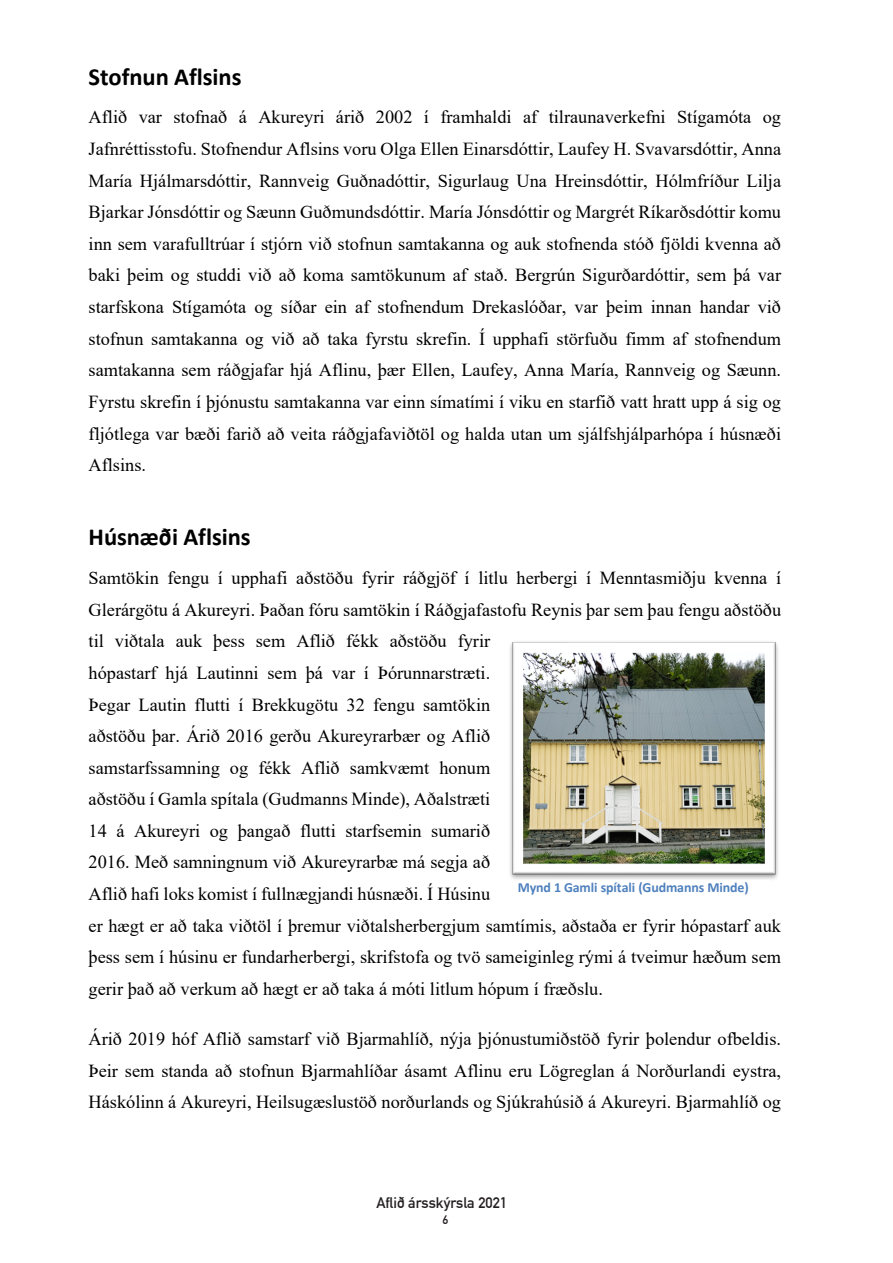
<style>
.page{position:relative;width:893px;height:1263px;background:#fff}
.page>*{position:absolute;margin:0;border:0;box-sizing:border-box;transform-origin:0 0}
.t1{font:700 24.6px "Calibri";letter-spacing:-.005em;color:#000}
.t2{font:18.3px/31.7px "Times New Roman";color:#000;text-align:justify}
.t3{font:18.3px "Calibri";color:#000}
.t4{font:700 15px "DIN Alternate";color:#231f20}
.t5{font:700 13.95px "Calibri";letter-spacing:-.005em;color:#4f81bd}
.t6{font:700 12px "DIN Alternate";color:#231f20}
</style>
<div class="page">
<img style="left:510px;top:641px;width:268px;height:239px">
<h1 class="t1" style="left:89px;top:59px;width:154px">Stofnun Aflsins</h1>
<p class="t2" style="left:89px;top:101px;width:694px">Aflið var stofnað á Akureyri árið 2002 í framhaldi af tilraunaverkefni Stígamóta og Jafnréttisstofu. Stofnendur Aflsins voru Olga Ellen Einarsdóttir, Laufey H. Svavarsdóttir, Anna María Hjálmarsdóttir, Rannveig Guðnadóttir, Sigurlaug Una Hreinsdóttir, Hólmfríður Lilja Bjarkar Jónsdóttir og Sæunn Guðmundsdóttir. María Jónsdóttir og Margrét Ríkarðsdóttir komu inn sem varafulltrúar í stjórn við stofnun samtakanna og auk stofnenda stóð fjöldi kvenna að baki þeim og studdi við að koma samtökunum af stað. Bergrún Sigurðardóttir, sem þá var starfskona Stígamóta og síðar ein af stofnendum Drekaslóðar, var þeim innan handar við stofnun samtakanna og við að taka fyrstu skrefin. Í upphafi störfuðu fimm af stofnendum samtakanna sem ráðgjafar hjá Aflinu, þær Ellen, Laufey, Anna María, Rannveig og Sæunn.<br>Fyrstu skrefin í þjónustu samtakanna var einn símatími í viku en starfið vatt hratt upp á sig og fljótlega var bæði farið að veita ráðgjafaviðtöl og halda utan um sjálfshjálparhópa í húsnæði Aflsins.</p>
<h1 class="t1" style="left:89px;top:520px;width:164px">Húsnæði Aflsins</h1>
<p class="t2" style="left:89px;top:561px;width:694px;text-align:left">Samtökin fengu í upphafi aðstöðu fyrir ráðgjöf í litlu herbergi í Menntasmiðju kvenna í Glerárgötu á Akureyri. Þaðan fóru samtökin í Ráðgjafastofu Reynis þar sem þau fengu aðstöðu til viðtala auk þess sem Aflið fékk aðstöðu fyrir<br>hópastarf hjá Lautinni sem þá var í Þórunnarstræti.<br>Þegar Lautin flutti í Brekkugötu 32 fengu samtökin<br>aðstöðu þar. Árið 2016 gerðu Akureyrarbær og Aflið<br>samstarfssamning og fékk Aflið samkvæmt honum<br>aðstöðu í Gamla spítala (Gudmanns Minde), Aðalstræti<br>14 á Akureyri og þangað flutti starfsemin sumarið<br>2016. Með samningnum við Akureyrarbæ má segja að<br>Aflið hafi loks komist í fullnægjandi húsnæði. Í Húsinu<br>er hægt er að taka viðtöl í þremur viðtalsherbergjum samtímis, aðstaða er fyrir hópastarf auk þess sem í húsinu er fundarherbergi, skrifstofa og tvö sameiginleg rými á tveimur hæðum sem gerir það að verkum að hægt er að taka á móti litlum hópum í fræðslu.</p>
<p class="t2" style="left:89px;top:1022px;width:694px">Árið 2019 hóf Aflið samstarf við Bjarmahlíð, nýja þjónustumiðstöð fyrir þolendur ofbeldis.<br>Þeir sem standa að stofnun Bjarmahlíðar ásamt Aflinu eru Lögreglan á Norðurlandi eystra, Háskólinn á Akureyri, Heilsugæslustöð norðurlands og Sjúkrahúsið á Akureyri. Bjarmahlíð og</p>
<p class="t5" style="left:518px;top:878px;width:233px">Mynd 1 Gamli spítali (Gudmanns Minde)</p>
<p class="t3" style="left:430px;top:1184px;width:11px">7</p>
<p class="t4" style="left:376px;top:1191px;width:132px">Aflið ársskýrsla 2021</p>
<p class="t6" style="left:443px;top:1211px;width:7px">6</p>
</div>
